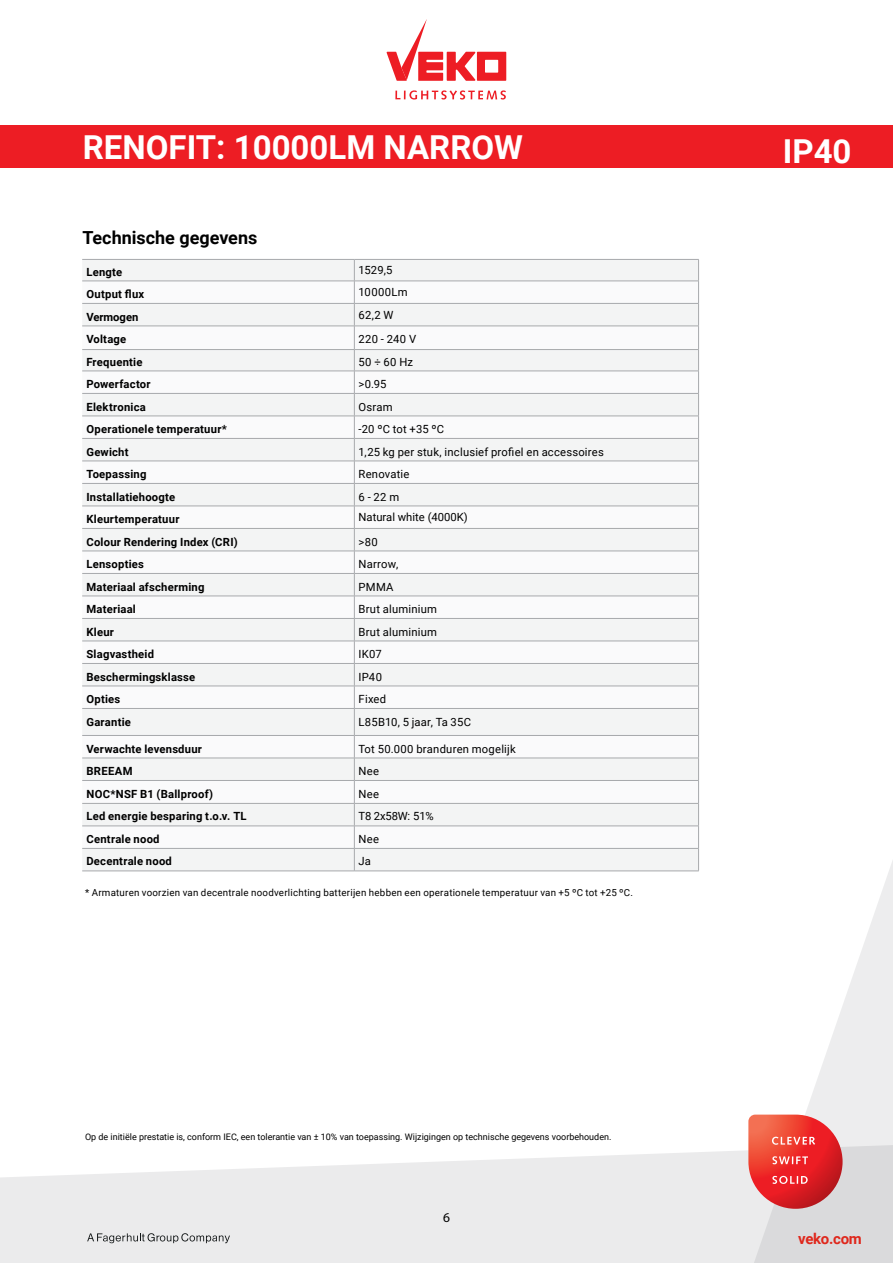
<style>
.page{position:relative;width:893px;height:1263px;background:#fff}
.page>*{position:absolute;margin:0;border:0;box-sizing:border-box;transform-origin:0 0}
.t1{font:700 33px "Roboto";color:#fff}
.t2{font:700 18px "Roboto";color:#000}
.t3{font:700 15px "Roboto";letter-spacing:-.02em;color:#df271c}
.t4{font:13.5px "Myriad Pro";color:#000}
.t5{font:700 11.25px "Roboto";letter-spacing:.02em;color:#000}
.t6{font:11.25px "Roboto";letter-spacing:.015em;color:#000}
.t7{font:11.25px "Roboto";letter-spacing:-.005em;color:#000}
.t8{font:700 11.25px "Roboto";color:#000}
.t9{font:9.75px "Roboto";letter-spacing:.025em;color:#000}
.t10{font:9px "Roboto";color:#000}
</style>
<div class="page">
<svg style="left:0;top:1150px;width:748px;height:113px;background:#ededee"></svg>
<svg style="left:748px;top:860px;width:145px;height:403px"></svg>
<svg style="left:395px;top:90px;width:111px;height:10px"></svg>
<svg style="left:386px;top:19px;width:120px;height:62px"></svg>
<svg style="left:748px;top:1114px;width:94px;height:95px;background:#e65653"></svg>
<svg style="left:87px;top:1233px;width:143px;height:10px"></svg>
<div style="left:0;top:125px;width:893px;height:43px;background:#ed1d24"></div>
<div style="left:82px;top:260px;width:616px;height:611px;background:#f3f4f4"></div>
<div style="left:82px;top:282px;width:616px;height:566px;background:#f4f4f5"></div>
<hr style="left:82px;top:259px;width:272px;height:1px;background:#a7a9ac">
<hr style="left:354px;top:259px;width:345px;height:1px;background:#a7a9ac">
<hr style="left:82px;top:281px;width:272px;height:1px;background:#a7a9ac">
<hr style="left:82px;top:303px;width:272px;height:1px;background:#a7a9ac">
<hr style="left:82px;top:326px;width:272px;height:1px;background:#a7a9ac">
<hr style="left:82px;top:349px;width:272px;height:1px;background:#a7a9ac">
<hr style="left:354px;top:349px;width:345px;height:1px;background:#a7a9ac">
<hr style="left:82px;top:371px;width:272px;height:1px;background:#a7a9ac">
<hr style="left:354px;top:371px;width:345px;height:1px;background:#a7a9ac">
<hr style="left:82px;top:393px;width:272px;height:1px;background:#a7a9ac">
<hr style="left:354px;top:393px;width:345px;height:1px;background:#a7a9ac">
<hr style="left:82px;top:416px;width:272px;height:1px;background:#a7a9ac">
<hr style="left:354px;top:416px;width:345px;height:1px;background:#a7a9ac">
<hr style="left:82px;top:438px;width:272px;height:1px;background:#a7a9ac">
<hr style="left:354px;top:438px;width:345px;height:1px;background:#a7a9ac">
<hr style="left:82px;top:461px;width:272px;height:1px;background:#a7a9ac">
<hr style="left:354px;top:461px;width:345px;height:1px;background:#a7a9ac">
<hr style="left:82px;top:483px;width:272px;height:1px;background:#a7a9ac">
<hr style="left:354px;top:483px;width:345px;height:1px;background:#a7a9ac">
<hr style="left:82px;top:506px;width:272px;height:1px;background:#a7a9ac">
<hr style="left:354px;top:506px;width:345px;height:1px;background:#a7a9ac">
<hr style="left:82px;top:528px;width:272px;height:1px;background:#a7a9ac">
<hr style="left:354px;top:528px;width:345px;height:1px;background:#a7a9ac">
<hr style="left:82px;top:551px;width:272px;height:1px;background:#a7a9ac">
<hr style="left:354px;top:551px;width:345px;height:1px;background:#a7a9ac">
<hr style="left:82px;top:573px;width:272px;height:1px;background:#a7a9ac">
<hr style="left:354px;top:573px;width:345px;height:1px;background:#a7a9ac">
<hr style="left:82px;top:596px;width:272px;height:1px;background:#a7a9ac">
<hr style="left:354px;top:596px;width:345px;height:1px;background:#a7a9ac">
<hr style="left:82px;top:618px;width:272px;height:1px;background:#a7a9ac">
<hr style="left:354px;top:618px;width:345px;height:1px;background:#a7a9ac">
<hr style="left:82px;top:641px;width:272px;height:1px;background:#a7a9ac">
<hr style="left:354px;top:641px;width:345px;height:1px;background:#a7a9ac">
<hr style="left:82px;top:663px;width:272px;height:1px;background:#a7a9ac">
<hr style="left:354px;top:663px;width:345px;height:1px;background:#a7a9ac">
<hr style="left:82px;top:686px;width:272px;height:1px;background:#a7a9ac">
<hr style="left:354px;top:686px;width:345px;height:1px;background:#a7a9ac">
<hr style="left:82px;top:708px;width:272px;height:1px;background:#a7a9ac">
<hr style="left:354px;top:708px;width:345px;height:1px;background:#a7a9ac">
<hr style="left:82px;top:735px;width:272px;height:1px;background:#a7a9ac">
<hr style="left:354px;top:735px;width:345px;height:1px;background:#a7a9ac">
<hr style="left:82px;top:758px;width:272px;height:1px;background:#a7a9ac">
<hr style="left:354px;top:758px;width:345px;height:1px;background:#a7a9ac">
<hr style="left:82px;top:780px;width:272px;height:1px;background:#a7a9ac">
<hr style="left:354px;top:780px;width:345px;height:1px;background:#a7a9ac">
<hr style="left:82px;top:803px;width:272px;height:1px;background:#a7a9ac">
<hr style="left:354px;top:803px;width:345px;height:1px;background:#a7a9ac">
<hr style="left:82px;top:826px;width:272px;height:1px;background:#a7a9ac">
<hr style="left:354px;top:826px;width:345px;height:1px;background:#a7a9ac">
<hr style="left:82px;top:848px;width:272px;height:1px;background:#a7a9ac">
<hr style="left:354px;top:848px;width:345px;height:1px;background:#a7a9ac">
<hr style="left:82px;top:871px;width:272px;height:1px;background:#a7a9ac">
<hr style="left:354px;top:871px;width:345px;height:1px;background:#a7a9ac">
<svg style="left:698px;top:260px;width:1px;height:611px"></svg>
<hr style="left:354px;top:281px;width:345px;height:1px;background:#a7a9ac">
<hr style="left:354px;top:303px;width:345px;height:1px;background:#a7a9ac">
<svg style="left:354px;top:260px;width:1px;height:611px"></svg>
<hr style="left:354px;top:326px;width:345px;height:1px;background:#a7a9ac">
<h1 class="t1" style="left:83px;top:124px;width:442px">RENOFIT: 10000LM NARROW</h1>
<h1 class="t1" style="left:783px;top:128px;width:70px">IP40</h1>
<h2 class="t2" style="left:83px;top:225px;width:176px">Technische gegevens</h2>
<p class="t5" style="left:86px;top:264px;width:37px">Lengte</p>
<p class="t6" style="left:359px;top:262px;width:35px">1529,5</p>
<p class="t5" style="left:86px;top:286px;width:59px">Output flux</p>
<p class="t6" style="left:359px;top:284px;width:51px">10000Lm</p>
<p class="t8" style="left:86px;top:309px;width:54px">Vermogen</p>
<p class="t6" style="left:359px;top:307px;width:36px">62,2 W</p>
<p class="t5" style="left:86px;top:331px;width:41px">Voltage</p>
<p class="t6" style="left:359px;top:331px;width:59px">220 - 240 V</p>
<p class="t5" style="left:86px;top:354px;width:58px">Frequentie</p>
<p class="t6" style="left:359px;top:354px;width:56px">50 ÷ 60 Hz</p>
<p class="t5" style="left:86px;top:376px;width:66px">Powerfactor</p>
<p class="t6" style="left:359px;top:376px;width:29px">&gt;0.95</p>
<p class="t5" style="left:86px;top:399px;width:61px">Elektronica</p>
<p class="t6" style="left:359px;top:399px;width:36px">Osram</p>
<p class="t5" style="left:86px;top:421px;width:142px">Operationele temperatuur*</p>
<p class="t6" style="left:359px;top:421px;width:87px">-20 ºC tot +35 ºC</p>
<p class="t5" style="left:86px;top:444px;width:44px">Gewicht</p>
<p class="t6" style="left:359px;top:444px;width:247px">1,25 kg per stuk, inclusief profiel en accessoires</p>
<p class="t5" style="left:86px;top:466px;width:62px">Toepassing</p>
<p class="t6" style="left:359px;top:466px;width:52px">Renovatie</p>
<p class="t5" style="left:86px;top:489px;width:90px">Installatiehoogte</p>
<p class="t6" style="left:359px;top:489px;width:42px">6 - 22 m</p>
<p class="t5" style="left:86px;top:511px;width:94px">Kleurtemperatuur</p>
<p class="t6" style="left:359px;top:509px;width:111px">Natural white (4000K)</p>
<p class="t5" style="left:86px;top:534px;width:153px">Colour Rendering Index (CRI)</p>
<p class="t6" style="left:359px;top:534px;width:21px">&gt;80</p>
<p class="t5" style="left:86px;top:556px;width:59px">Lensopties</p>
<p class="t6" style="left:359px;top:556px;width:41px">Narrow,</p>
<p class="t5" style="left:86px;top:579px;width:120px">Materiaal afscherming</p>
<p class="t6" style="left:359px;top:579px;width:36px">PMMA</p>
<p class="t5" style="left:86px;top:601px;width:51px">Materiaal</p>
<p class="t6" style="left:359px;top:601px;width:80px">Brut aluminium</p>
<p class="t5" style="left:86px;top:624px;width:29px">Kleur</p>
<p class="t6" style="left:359px;top:624px;width:80px">Brut aluminium</p>
<p class="t5" style="left:86px;top:646px;width:69px">Slagvastheid</p>
<p class="t6" style="left:359px;top:646px;width:25px">IK07</p>
<p class="t5" style="left:86px;top:669px;width:110px">Beschermingsklasse</p>
<p class="t6" style="left:359px;top:669px;width:25px">IP40</p>
<p class="t5" style="left:86px;top:691px;width:35px">Opties</p>
<p class="t6" style="left:359px;top:691px;width:29px">Fixed</p>
<p class="t5" style="left:86px;top:714px;width:46px">Garantie</p>
<p class="t6" style="left:359px;top:714px;width:114px">L85B10, 5 jaar, Ta 35C</p>
<p class="t5" style="left:86px;top:741px;width:117px">Verwachte levensduur</p>
<p class="t6" style="left:359px;top:741px;width:159px">Tot 50.000 branduren mogelijk</p>
<p class="t5" style="left:86px;top:763px;width:48px">BREEAM</p>
<p class="t6" style="left:359px;top:763px;width:22px">Nee</p>
<p class="t5" style="left:86px;top:786px;width:128px">NOC*NSF B1 (Ballproof)</p>
<p class="t6" style="left:359px;top:786px;width:22px">Nee</p>
<p class="t5" style="left:86px;top:808px;width:162px">Led energie besparing t.o.v. TL</p>
<p class="t7" style="left:359px;top:808px;width:77px">T8 2x58W: 51%</p>
<p class="t5" style="left:86px;top:831px;width:75px">Centrale nood</p>
<p class="t6" style="left:359px;top:831px;width:22px">Nee</p>
<p class="t5" style="left:86px;top:853px;width:87px">Decentrale nood</p>
<p class="t6" style="left:359px;top:853px;width:14px">Ja</p>
<p class="t9" style="left:85px;top:886px;width:549px">* Armaturen voorzien van decentrale noodverlichting batterijen hebben een operationele temperatuur van +5 ºC tot +25 ºC.</p>
<p class="t10" style="left:85px;top:1131px;width:528px">Op de initiële prestatie is, conform IEC, een tolerantie van ± 10% van toepassing. Wijzigingen op technische gegevens voorbehouden.</p>
<p class="t4" style="left:443px;top:1209px;width:8px">6</p>
<h3 class="t3" style="left:798px;top:1228px;width:65px">veko.com</h3>
</div>
